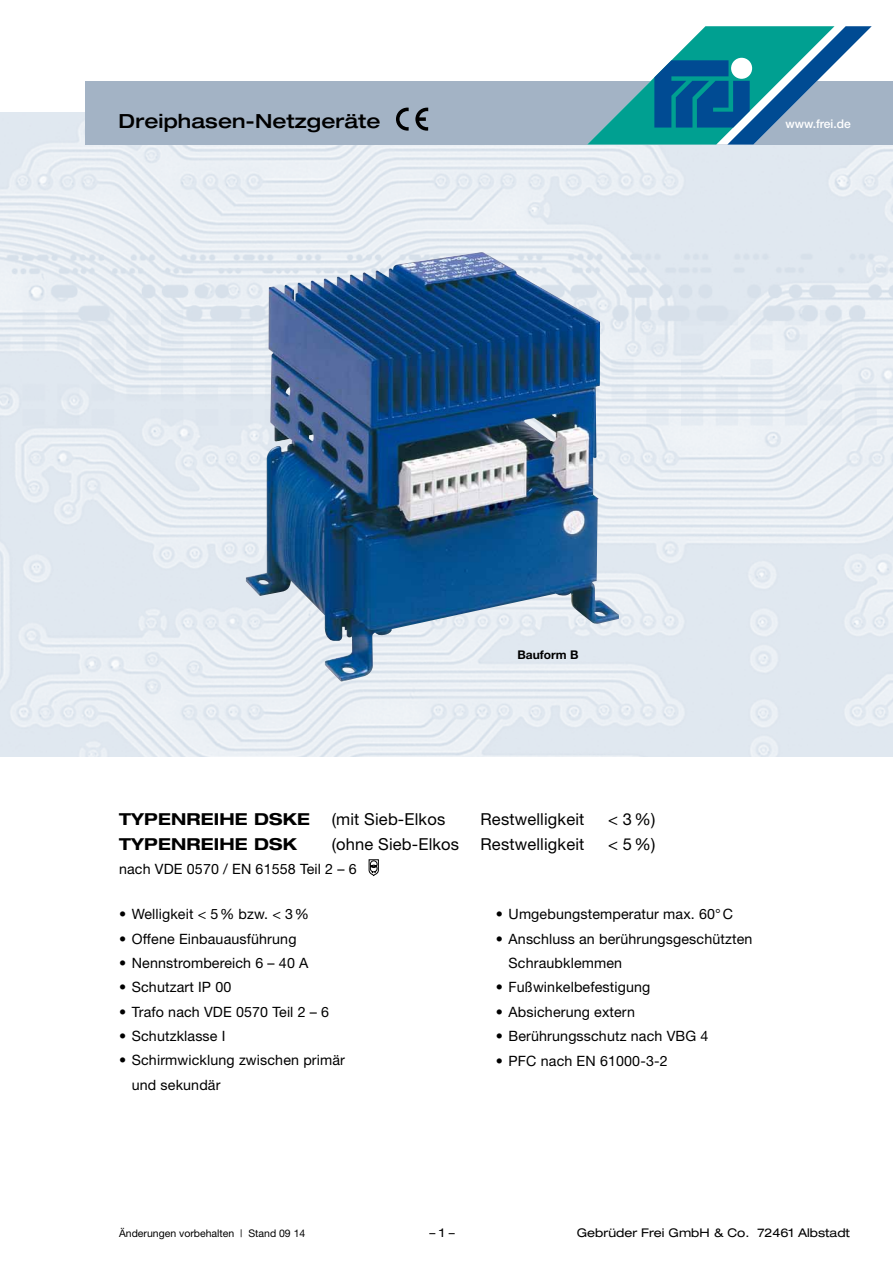
<style>
.page{position:relative;width:893px;height:1263px;background:#fff}
.page>*{position:absolute;margin:0;border:0;box-sizing:border-box;transform-origin:0 0}
.t1{font:500 expanded 19.5px "Helvetica Neue";letter-spacing:.005em;color:#000}
.t2{font:16.5px "Helvetica Neue";letter-spacing:.01em;color:#000}
.t3{font:700 expanded 16.5px "Helvetica Neue";letter-spacing:.01em;color:#000}
.t4{font:14.25px/24.5px "Helvetica Neue";letter-spacing:.01em;color:#000}
.t5{font:expanded 12px "Helvetica Neue";color:#000}
.t6{font:500 12px "Helvetica Neue";color:#fff}
.t7{font:700 12px "Helvetica Neue";color:#000}
.t8{font:10.5px "Helvetica Neue";color:#000}
</style>
<div class="page">
<img style="left:0;top:113px;width:893px;height:644px">
<div style="left:85px;top:81px;width:808px;height:64px;background:#a3b3c5"></div>
<svg style="left:587px;top:26px;width:285px;height:119px"></svg>
<div style="left:731px;top:58px;width:21px;height:21px;background:#fff;border-radius:50%"></div>
<svg style="left:415px;top:108px;width:13px;height:23px"></svg>
<svg style="left:396px;top:108px;width:13px;height:23px"></svg>
<svg style="left:369px;top:859px;width:10px;height:17px"></svg>
<img style="left:246px;top:252px;width:373px;height:429px">
<h1 class="t1" style="left:119px;top:109px;width:263px">Dreiphasen-Netzgeräte</h1>
<p class="t6" style="left:785px;top:116px;width:67px">www.frei.de</p>
<p class="t7" style="left:517px;top:647px;width:63px">Bauform B</p>
<p class="t3" style="left:119px;top:809px;width:191px">TYPENREIHE DSKE</p>
<p class="t2" style="left:332px;top:809px;width:115px">(mit Sieb-Elkos</p>
<p class="t2" style="left:480px;top:809px;width:105px">Restwelligkeit</p>
<p class="t2" style="left:608px;top:809px;width:49px">&lt; 3%)</p>
<p class="t3" style="left:119px;top:833px;width:180px">TYPENREIHE DSK</p>
<p class="t2" style="left:332px;top:834px;width:129px">(ohne Sieb-Elkos</p>
<p class="t2" style="left:480px;top:834px;width:105px">Restwelligkeit</p>
<p class="t2" style="left:608px;top:834px;width:49px">&lt; 5%)</p>
<p class="t4" style="left:119px;top:856px;width:239px">nach VDE 0570 / EN 61558 Teil 2 – 6</p>
<p class="t4" style="left:119px;top:902px;width:191px">• Welligkeit &lt; 5% bzw. &lt; 3%</p>
<p class="t4" style="left:119px;top:926px;width:179px">• Offene Einbauausführung</p>
<p class="t4" style="left:119px;top:950px;width:191px">• Nennstrombereich 6 – 40 A</p>
<p class="t4" style="left:119px;top:975px;width:114px">• Schutzart IP 00</p>
<p class="t4" style="left:119px;top:999px;width:212px">• Trafo nach VDE 0570 Teil 2 – 6</p>
<p class="t4" style="left:119px;top:1023px;width:108px">• Schutzklasse I</p>
<p class="t4" style="left:132px;top:1048px;width:215px;text-indent:-13px">• Schirmwicklung zwischen primär und sekundär</p>
<p class="t4" style="left:496px;top:902px;width:239px">• Umgebungstemperatur max. 60° C</p>
<p class="t4" style="left:509px;top:926px;width:245px;text-indent:-13px">• Anschluss an berührungsgeschützten<br>Schraubklemmen</p>
<p class="t4" style="left:496px;top:975px;width:156px">• Fußwinkelbefestigung</p>
<p class="t4" style="left:496px;top:999px;width:141px">• Absicherung extern</p>
<p class="t4" style="left:496px;top:1023px;width:214px">• Berührungsschutz nach VBG 4</p>
<p class="t4" style="left:496px;top:1048px;width:173px">• PFC nach EN 61000-3-2</p>
<p class="t8" style="left:119px;top:1227px;width:188px">Änderungen vorbehalten | Stand 09 14</p>
<p class="t5" style="left:430px;top:1226px;width:27px">– 1 –</p>
<p class="t5" style="left:577px;top:1226px;width:275px">Gebrüder Frei GmbH &amp; Co. 72461 Albstadt</p>
</div>
